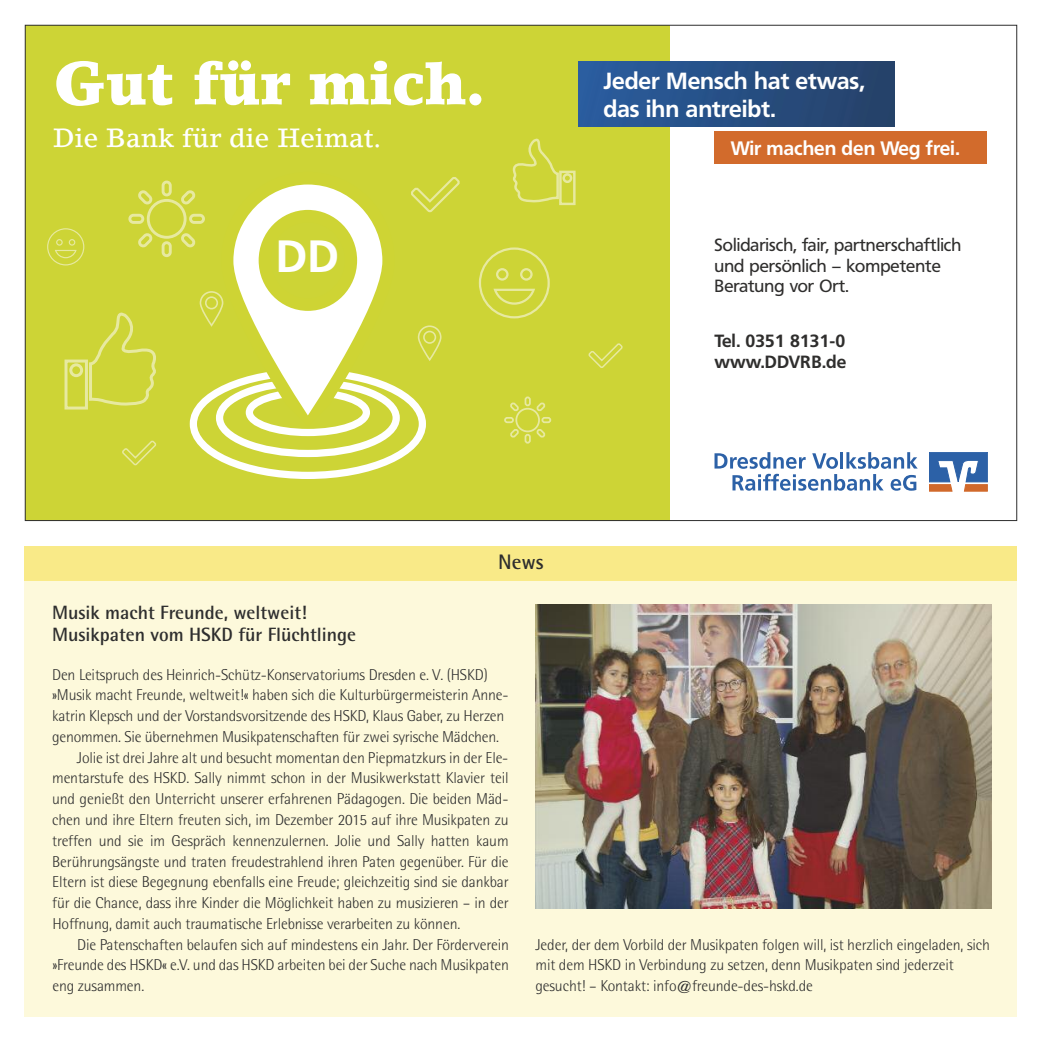
<style>
.page{position:relative;width:1042px;height:1042px;background:#fff}
.page>*{position:absolute;margin:0;border:0;box-sizing:border-box;transform-origin:0 0}
.t1{font:59.5px "Lino Letter Black Os F";color:#fff}
.t2{font:700 44.8px "Frutiger BSK";color:#fff}
.t3{font:26.25px "Lino Letter Medium Os F";color:#fff}
.t4{font:700 23.1px/27.7px "Frutiger BSK";color:#fff}
.t5{font:700 21px "Rotis Semi Sans";color:#2e2e2e}
.t6{font:700 19.25px/22.8px "Rotis Semi Sans";color:#2e2e2e}
.t7{font:700 19.25px "Frutiger BSK";color:#fff}
.t8{font:17.5px/20.7px "Frutiger BSK";color:#2f2e2d}
.t9{font:700 17.5px/21px "Frutiger BSK";color:#2f2e2d}
.t10{font:300 15.75px/20.8px "Rotis Semi Sans";letter-spacing:-.01em;color:#2e2e2e}
</style>
<div class="page">
<div style="left:25px;top:580px;width:992px;height:436px;background:#fdf9db"></div>
<div style="left:25px;top:546px;width:992px;height:34px;background:#f9ea88"></div>
<div style="left:26px;top:26px;width:644px;height:494px;background:#cdd436"></div>
<img style="left:579px;top:62px;width:315px;height:64px">
<svg style="left:512px;top:138px;width:64px;height:68px"></svg>
<svg style="left:64px;top:312px;width:92px;height:98px"></svg>
<svg style="left:478px;top:247px;width:72px;height:72px"></svg>
<div style="left:147px;top:199px;width:40px;height:40px;border:3px solid #e7e9a0;border-radius:50%"></div>
<div style="left:162px;top:181px;width:10px;height:15px;border:3px solid #e7e9a0;border-radius:4px"></div>
<div style="left:162px;top:241px;width:10px;height:16px;border:3px solid #e7e9a0;border-radius:4px"></div>
<svg style="left:138px;top:232px;width:17px;height:16px"></svg>
<div style="left:128px;top:214px;width:16px;height:10px;border:3px solid #e7e9a0;border-radius:4px"></div>
<svg style="left:138px;top:190px;width:16px;height:17px"></svg>
<svg style="left:122px;top:440px;width:35px;height:26px"></svg>
<svg style="left:178px;top:177px;width:282px;height:302px"></svg>
<div style="left:515px;top:408px;width:25px;height:24px;border:2px solid #e7e9a0;border-radius:50%"></div>
<div style="left:524px;top:396px;width:7px;height:10px;border:2px solid #e7e9a0;border-radius:2px"></div>
<div style="left:524px;top:434px;width:7px;height:10px;border:2px solid #e7e9a0;border-radius:2px"></div>
<svg style="left:535px;top:402px;width:11px;height:11px"></svg>
<svg style="left:510px;top:428px;width:11px;height:10px"></svg>
<div style="left:541px;top:417px;width:10px;height:6px;border:2px solid #e7e9a0;border-radius:2px"></div>
<div style="left:504px;top:417px;width:10px;height:6px;border:2px solid #e7e9a0;border-radius:2px"></div>
<svg style="left:535px;top:428px;width:11px;height:10px"></svg>
<svg style="left:510px;top:402px;width:10px;height:11px"></svg>
<svg style="left:47px;top:228px;width:38px;height:38px"></svg>
<svg style="left:588px;top:343px;width:35px;height:25px"></svg>
<div style="left:714px;top:131px;width:273px;height:33px;background:#d26b2c"></div>
<svg style="left:714px;top:452px;width:203px;height:39px"></svg>
<svg style="left:929px;top:452px;width:58px;height:39px"></svg>
<img style="left:535px;top:604px;width:456px;height:304px">
<h1 class="t1" style="left:54px;top:61px;width:432px">Gut für mich.</h1>
<h3 class="t3" style="left:53px;top:128px;width:330px">Die Bank für die Heimat.</h3>
<h2 class="t2" style="left:276px;top:232px;width:64px">DD</h2>
<h3 class="t4" style="left:603px;top:67px;width:263px">Jeder Mensch hat etwas, das ihn antreibt.</h3>
<p class="t7" style="left:731px;top:138px;width:230px">Wir machen den Weg frei.</p>
<p class="t8" style="left:714px;top:234px;width:248px">Solidarisch, fair, partnerschaftlich und persönlich – kompetente<br>Beratung vor Ort.</p>
<p class="t9" style="left:714px;top:331px;width:133px">Tel. 0351 8131-0 www.DDVRB.de</p>
<h3 class="t5" style="left:498px;top:555px;width:47px">News</h3>
<p class="t6" style="left:52px;top:603px;width:306px">Musik macht Freunde, weltweit!<br>Musikpaten vom HSKD für Flüchtlinge</p>
<p class="t10" style="left:52px;top:665px;width:437px">Den Leitspruch des Heinrich-Schütz-Konservatoriums Dresden e. V. (HSKD)</p>
<p class="t10" style="left:52px;top:686px;width:458px">»Musik macht Freunde, weltweit!« haben sich die Kulturbürgermeisterin Anne-</p>
<p class="t10" style="left:52px;top:707px;width:454px">katrin Klepsch und der Vorstandsvorsitzende des HSKD, Klaus Gaber, zu Herzen</p>
<p class="t10" style="left:52px;top:728px;width:448px">genommen. Sie übernehmen Musikpatenschaften für zwei syrische Mädchen.</p>
<p class="t10" style="left:77px;top:748px;width:433px">Jolie ist drei Jahre alt und besucht momentan den Piepmatzkurs in der Ele-</p>
<p class="t10" style="left:52px;top:769px;width:458px">mentarstufe des HSKD. Sally nimmt schon in der Musikwerkstatt Klavier teil</p>
<p class="t10" style="left:52px;top:790px;width:458px">und genießt den Unterricht unserer erfahrenen Pädagogen. Die beiden Mäd-</p>
<p class="t10" style="left:52px;top:811px;width:458px">chen und ihre Eltern freuten sich, im Dezember 2015 auf ihre Musikpaten zu</p>
<p class="t10" style="left:52px;top:831px;width:458px">treffen und sie im Gespräch kennenzulernen. Jolie und Sally hatten kaum</p>
<p class="t10" style="left:52px;top:852px;width:458px">Berührungsängste und traten freudestrahlend ihren Paten gegenüber. Für die</p>
<p class="t10" style="left:52px;top:873px;width:458px">Eltern ist diese Begegnung ebenfalls eine Freude; gleichzeitig sind sie dankbar</p>
<p class="t10" style="left:52px;top:894px;width:458px">für die Chance, dass ihre Kinder die Möglichkeit haben zu musizieren – in der</p>
<p class="t10" style="left:52px;top:915px;width:409px">Hoffnung, damit auch traumatische Erlebnisse verarbeiten zu können.</p>
<p class="t10" style="left:77px;top:935px;width:433px">Die Patenschaften belaufen sich auf mindestens ein Jahr. Der Förderverein</p>
<p class="t10" style="left:52px;top:956px;width:458px">»Freunde des HSKD« e.V. und das HSKD arbeiten bei der Suche nach Musikpaten</p>
<p class="t10" style="left:52px;top:977px;width:93px">eng zusammen.</p>
<p class="t10" style="left:535px;top:935px;width:456px">Jeder, der dem Vorbild der Musikpaten folgen will, ist herzlich eingeladen, sich mit dem HSKD in Verbindung zu setzen, denn Musikpaten sind jederzeit gesucht! – Kontakt: info@freunde-des-hskd.de</p>
</div>
